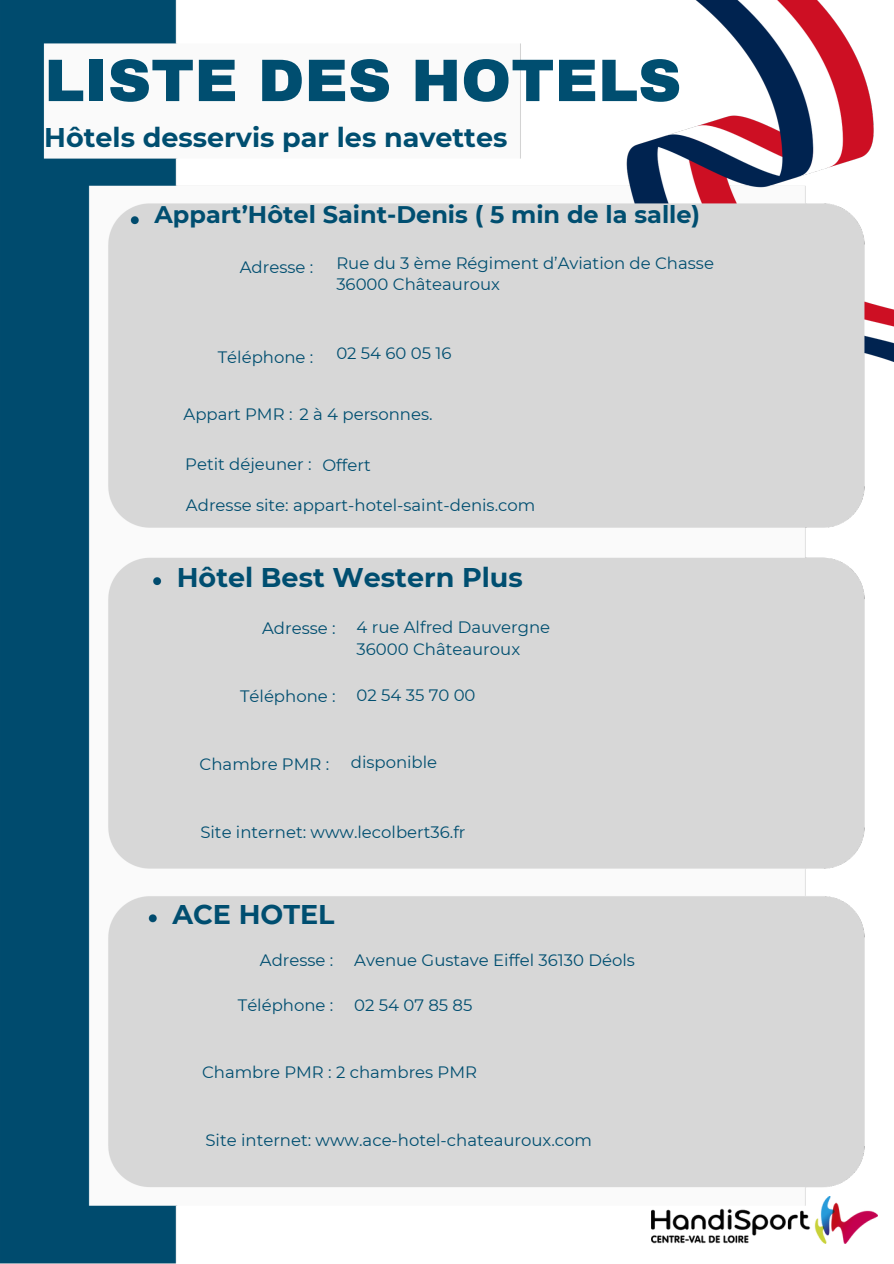
<style>
.page{position:relative;width:894px;height:1264px;background:#fff}
.page>*{position:absolute;margin:0;border:0;box-sizing:border-box;transform-origin:0 0}
.t1{font:900 60px "Archivo";color:#004e70}
.t2{font:700 27px "Montserrat";color:#004e70}
.t3{font:700 24px "Montserrat";color:#004e70}
.t4{font:16.5px "Montserrat";color:#004e70}
.t5{font:16.5px "Montserrat";color:#014f70}
</style>
<div class="page">
<img style="left:0;top:0;width:893px;height:1263px">
<p class="t1" style="left:44px;top:48px;width:638px">LISTE DES HOTELS</p>
<p class="t2" style="left:44px;top:121px;width:464px">Hôtels desservis par les navettes</p>
<p class="t3" style="left:154px;top:200px;width:547px">Appart’Hôtel Saint-Denis ( 5 min de la salle)</p>
<p class="t4" style="left:240px;top:257px;width:75px">Adresse :</p>
<h3 class="t4" style="left:218px;top:347px;width:97px">Téléphone :</h3>
<p class="t4" style="left:336px;top:253px;width:379px">Rue du 3 ème Régiment d’Aviation de Chasse</p>
<p class="t4" style="left:336px;top:274px;width:165px">36000 Châteauroux</p>
<p class="t4" style="left:336px;top:343px;width:116px">02 54 60 05 16</p>
<h4 class="t4" style="left:183px;top:403px;width:250px">Appart PMR : 2 à 4 personnes.</h4>
<p class="t4" style="left:185px;top:454px;width:128px">Petit déjeuner :</p>
<p class="t4" style="left:322px;top:455px;width:50px">Offert</p>
<p class="t4" style="left:186px;top:495px;width:351px">Adresse site: appart-hotel-saint-denis.com</p>
<p class="t2" style="left:177px;top:561px;width:347px">Hôtel Best Western Plus</p>
<p class="t4" style="left:262px;top:618px;width:75px">Adresse :</p>
<p class="t4" style="left:240px;top:685px;width:97px">Téléphone :</p>
<p class="t5" style="left:356px;top:617px;width:195px">4 rue Alfred Dauvergne</p>
<p class="t5" style="left:356px;top:638px;width:165px">36000 Châteauroux</p>
<p class="t5" style="left:356px;top:685px;width:120px">02 54 35 70 00</p>
<p class="t4" style="left:199px;top:754px;width:131px">Chambre PMR :</p>
<p class="t5" style="left:351px;top:752px;width:88px">disponible</p>
<p class="t4" style="left:200px;top:822px;width:266px">Site internet: www.lecolbert36.fr</p>
<h1 class="t2" style="left:172px;top:898px;width:163px">ACE HOTEL</h1>
<p class="t4" style="left:260px;top:950px;width:75px">Adresse :</p>
<p class="t4" style="left:354px;top:950px;width:282px">Avenue Gustave Eiffel 36130 Déols</p>
<h2 class="t4" style="left:238px;top:995px;width:97px">Téléphone :</h2>
<p class="t4" style="left:354px;top:995px;width:120px">02 54 07 85 85</p>
<p class="t4" style="left:202px;top:1062px;width:276px">Chambre PMR : 2 chambres PMR</p>
<p class="t4" style="left:205px;top:1129px;width:388px">Site internet: www.ace-hotel-chateauroux.com</p>
</div>
